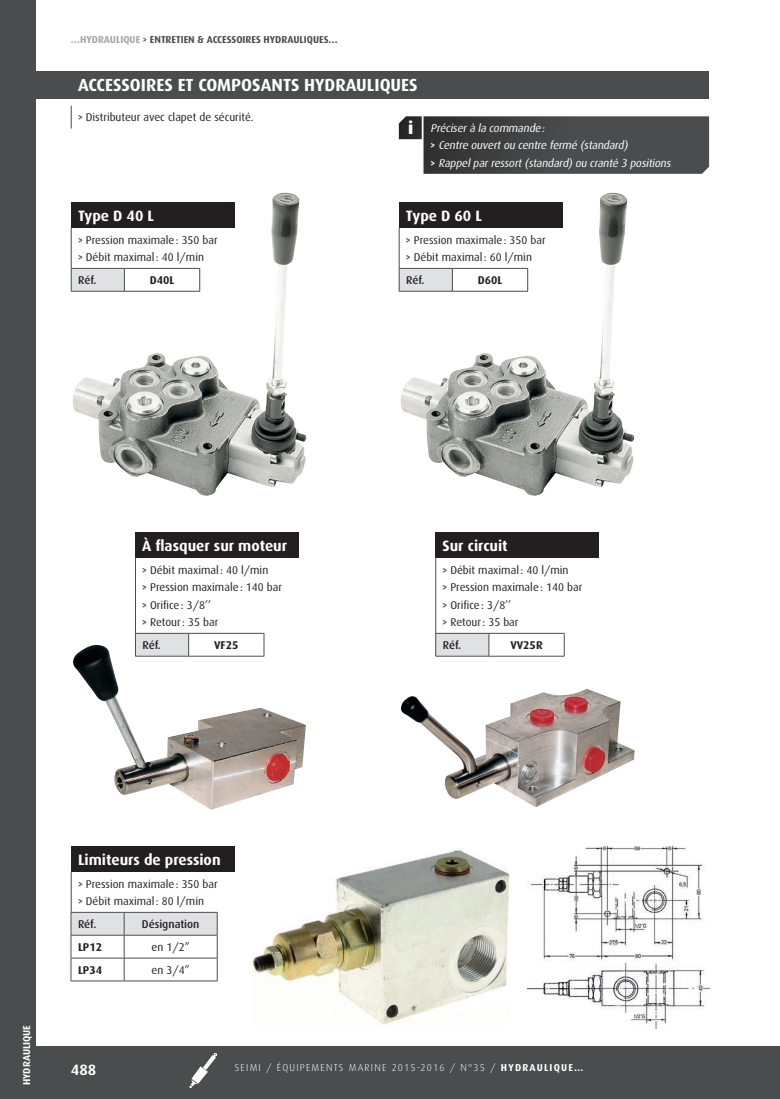
<style>
.page{position:relative;width:780px;height:1099px;background:#fff}
.page>*{position:absolute;margin:0;border:0;box-sizing:border-box;transform-origin:0 0}
._2_TITRE_THÈME{font:700 17.5px "Dax";color:#fff}
._3_SOUS_TITRE_PRODUI{font:800 17.5px "Dax";color:#fff}
._3_TITRE_PRODUIT{font:700 15px "Dax";color:#fff}
._4_TEXTE_COURANT{font:11.25px "Dax";color:#231f20}
._3_SOUS_TITRE_PRODUI-2{font:italic 11.25px "Dax";color:#fff}
._4_TEXTE_COURANT-2{font:500 11.25px "Dax";letter-spacing:-.005em;color:#231f20}
._4_TEXTE_COURANT-3{font:700 11.25px "Dax";color:#231f20}
.t1{font:300 10px "Dax";letter-spacing:.12em;color:#fff}
._0_TITRE_CHAPITRE_BI{font:700 10px "Dax";color:#4b4c4d;scale:.75 1}
.t2{font:700 10px "Dax";color:#fff}
.s1{color:#a3a4a8}
.s2{font-weight:700;color:#4b4c4d}
.s3{font-weight:700;font-style:normal}
.s4{font-weight:700}
</style>
<div class="page">
<div style="left:0;top:1045px;width:780px;height:53px;background:#4b4c4d"></div>
<div style="left:0;top:0;width:35px;height:1098px;background:#4b4c4d"></div>
<svg style="left:189px;top:1053px;width:28px;height:35px"></svg>
<div style="left:35px;top:71px;width:674px;height:28px;background:#4b4c4d"></div>
<svg style="left:399px;top:116px;width:310px;height:58px;background:#4e4f50"></svg>
<img style="left:72px;top:196px;width:234px;height:300px">
<img style="left:400px;top:196px;width:234px;height:300px">
<hr style="left:71px;top:228px;width:1px;height:40px;background:#4b4c4d">
<div style="left:71px;top:202px;width:164px;height:26px;background:#231f20"></div>
<div style="left:71px;top:268px;width:53px;height:23px;background:#e0e1e3"></div>
<svg style="left:71px;top:269px;width:1px;height:22px"></svg>
<hr style="left:71px;top:268px;width:53px;height:1px;background:#4b4c4d">
<hr style="left:71px;top:291px;width:53px;height:1px;background:#4b4c4d">
<svg style="left:124px;top:269px;width:1px;height:22px"></svg>
<hr style="left:124px;top:268px;width:76px;height:1px;background:#4b4c4d">
<svg style="left:199px;top:269px;width:1px;height:22px"></svg>
<hr style="left:124px;top:291px;width:76px;height:1px;background:#4b4c4d">
<hr style="left:399px;top:228px;width:1px;height:40px;background:#4b4c4d">
<div style="left:399px;top:202px;width:163px;height:26px;background:#231f20"></div>
<div style="left:399px;top:268px;width:53px;height:23px;background:#e0e1e3"></div>
<svg style="left:399px;top:269px;width:1px;height:22px"></svg>
<hr style="left:399px;top:268px;width:53px;height:1px;background:#4b4c4d">
<hr style="left:399px;top:291px;width:53px;height:1px;background:#4b4c4d">
<svg style="left:452px;top:269px;width:1px;height:22px"></svg>
<hr style="left:452px;top:268px;width:76px;height:1px;background:#4b4c4d">
<svg style="left:527px;top:269px;width:1px;height:22px"></svg>
<hr style="left:452px;top:291px;width:76px;height:1px;background:#4b4c4d">
<svg style="left:71px;top:106px;width:1px;height:23px"></svg>
<img style="left:73px;top:645px;width:233px;height:164px">
<div style="left:135px;top:532px;width:164px;height:26px;background:#231f20"></div>
<hr style="left:135px;top:558px;width:1px;height:75px;background:#4b4c4d">
<div style="left:135px;top:633px;width:54px;height:23px;background:#e0e1e3"></div>
<svg style="left:135px;top:634px;width:1px;height:22px"></svg>
<hr style="left:135px;top:633px;width:54px;height:1px;background:#4b4c4d">
<hr style="left:135px;top:656px;width:54px;height:1px;background:#4b4c4d">
<svg style="left:188px;top:633px;width:1px;height:23px"></svg>
<hr style="left:189px;top:633px;width:75px;height:1px;background:#4b4c4d">
<svg style="left:264px;top:633px;width:1px;height:23px"></svg>
<hr style="left:189px;top:656px;width:75px;height:1px;background:#4b4c4d">
<hr style="left:435px;top:558px;width:1px;height:75px;background:#4b4c4d">
<div style="left:435px;top:532px;width:164px;height:26px;background:#231f20"></div>
<div style="left:435px;top:633px;width:54px;height:23px;background:#e0e1e3"></div>
<svg style="left:435px;top:634px;width:1px;height:22px"></svg>
<hr style="left:435px;top:633px;width:54px;height:1px;background:#4b4c4d">
<hr style="left:435px;top:656px;width:54px;height:1px;background:#4b4c4d">
<svg style="left:488px;top:633px;width:1px;height:23px"></svg>
<hr style="left:489px;top:633px;width:75px;height:1px;background:#4b4c4d">
<svg style="left:564px;top:633px;width:1px;height:23px"></svg>
<hr style="left:489px;top:656px;width:75px;height:1px;background:#4b4c4d">
<img style="left:401px;top:689px;width:233px;height:118px">
<hr style="left:71px;top:871px;width:1px;height:41px;background:#4b4c4d">
<div style="left:71px;top:846px;width:164px;height:25px;background:#231f20"></div>
<hr style="left:71px;top:980px;width:53px;height:1px;background:#4b4c4d">
<hr style="left:124px;top:980px;width:93px;height:1px;background:#4b4c4d">
<svg style="left:71px;top:912px;width:147px;height:68px"></svg>
<img style="left:252px;top:849px;width:258px;height:176px">
<img style="left:527px;top:846px;width:182px;height:182px">
<p class="_0_TITRE_CHAPITRE_BI" style="left:71px;top:34px;width:357px"><span class="s1">…HYDRAULIQUE</span> &gt; ENTRETIEN &amp; ACCESSOIRES HYDRAULIQUES…</p>
<p class="_2_TITRE_THÈME" style="left:78px;top:75px;width:341px">ACCESSOIRES ET COMPOSANTS HYDRAULIQUES</p>
<p class="_4_TEXTE_COURANT" style="left:78px;top:111px;width:177px"><span class="s2">&gt;</span> Distributeur avec clapet de sécurité.</p>
<p class="_3_SOUS_TITRE_PRODUI" style="left:408px;top:118px;width:7px">i</p>
<p class="_3_SOUS_TITRE_PRODUI-2" style="left:430px;top:122px;width:118px">Préciserà la commande:</p>
<p class="_3_SOUS_TITRE_PRODUI-2" style="left:430px;top:139px;width:201px"><span class="s3">&gt;</span> Centre ouvertou centre fermé (standard)</p>
<p class="_3_SOUS_TITRE_PRODUI-2" style="left:430px;top:157px;width:244px"><span class="s3">&gt;</span> Rappelparressort(standard)ou cranté 3 positions</p>
<p class="_3_TITRE_PRODUIT" style="left:78px;top:207px;width:77px">Type D 40 L</p>
<p class="_3_TITRE_PRODUIT" style="left:406px;top:207px;width:77px">Type D 60 L</p>
<p class="_4_TEXTE_COURANT" style="left:78px;top:233px;width:141px"><span class="s2">&gt;</span> Pression maximale: 350 bar</p>
<p class="_4_TEXTE_COURANT" style="left:78px;top:251px;width:127px"><span class="s2">&gt;</span> Débit maximal : 40 l/min</p>
<p class="_4_TEXTE_COURANT" style="left:406px;top:233px;width:141px"><span class="s2">&gt;</span> Pression maximale: 350 bar</p>
<p class="_4_TEXTE_COURANT" style="left:406px;top:251px;width:127px"><span class="s2">&gt;</span> Débit maximal : 60 l/min</p>
<p class="_4_TEXTE_COURANT-2" style="left:78px;top:274px;width:20px">Réf.</p>
<p class="_4_TEXTE_COURANT-3" style="left:150px;top:274px;width:26px">D40L</p>
<p class="_4_TEXTE_COURANT-2" style="left:406px;top:274px;width:20px">Réf.</p>
<p class="_4_TEXTE_COURANT-3" style="left:477px;top:274px;width:26px">D60L</p>
<p class="_3_TITRE_PRODUIT" style="left:142px;top:537px;width:146px">À flasquer sur moteur</p>
<p class="_4_TEXTE_COURANT" style="left:142px;top:564px;width:127px"><span class="s2">&gt;</span> Débit maximal : 40 l/min</p>
<p class="_4_TEXTE_COURANT" style="left:142px;top:581px;width:141px"><span class="s2">&gt;</span> Pression maximale: 140 bar</p>
<p class="_4_TEXTE_COURANT" style="left:142px;top:598px;width:70px"><span class="s2">&gt;</span> Orifice: 3/8’’</p>
<p class="_4_TEXTE_COURANT" style="left:142px;top:616px;width:78px"><span class="s2">&gt;</span> Retour: 35 bar</p>
<p class="_4_TEXTE_COURANT-2" style="left:142px;top:639px;width:20px">Réf.</p>
<p class="_4_TEXTE_COURANT-3" style="left:214px;top:639px;width:26px">VF25</p>
<p class="_3_TITRE_PRODUIT" style="left:442px;top:537px;width:67px">Sur circuit</p>
<p class="_4_TEXTE_COURANT" style="left:442px;top:564px;width:128px"><span class="s2">&gt;</span> Débit maximal : 40 l/min</p>
<p class="_4_TEXTE_COURANT" style="left:442px;top:581px;width:141px"><span class="s2">&gt;</span> Pression maximale: 140 bar</p>
<p class="_4_TEXTE_COURANT" style="left:442px;top:598px;width:70px"><span class="s2">&gt;</span> Orifice: 3/8’’</p>
<p class="_4_TEXTE_COURANT" style="left:442px;top:616px;width:78px"><span class="s2">&gt;</span> Retour: 35 bar</p>
<p class="_4_TEXTE_COURANT-2" style="left:443px;top:639px;width:20px">Réf.</p>
<p class="_4_TEXTE_COURANT-3" style="left:510px;top:639px;width:34px">VV25R</p>
<p class="t2" style="left:21px;top:1085px;width:62px;rotate:-90deg">HYDRAULIQUE</p>
<p class="_3_TITRE_PRODUIT" style="left:78px;top:851px;width:144px">Limiteurs de pression</p>
<p class="_4_TEXTE_COURANT" style="left:78px;top:877px;width:141px"><span class="s2">&gt;</span> Pression maximale: 350 bar</p>
<p class="_4_TEXTE_COURANT" style="left:78px;top:894px;width:127px"><span class="s2">&gt;</span> Débit maximal : 80 l/min</p>
<p class="_4_TEXTE_COURANT-2" style="left:78px;top:917px;width:20px">Réf.</p>
<p class="_4_TEXTE_COURANT-2" style="left:142px;top:917px;width:59px">Désignation</p>
<p class="_4_TEXTE_COURANT-3" style="left:78px;top:940px;width:26px">LP12</p>
<p class="_4_TEXTE_COURANT" style="left:152px;top:940px;width:40px">en 1/2”</p>
<p class="_4_TEXTE_COURANT-3" style="left:78px;top:963px;width:26px">LP34</p>
<p class="_4_TEXTE_COURANT" style="left:152px;top:963px;width:40px">en 3/4”</p>
<h2 class="_3_TITRE_PRODUIT" style="left:71px;top:1061px;width:27px">488</h2>
<p class="t1" style="left:235px;top:1062px;width:350px">SEIMI / ÉQUIPEMENTS MARINE 2015-2016 / N°35 / <span class="s4">HYDRAULIQUE…</span></p>
</div>
